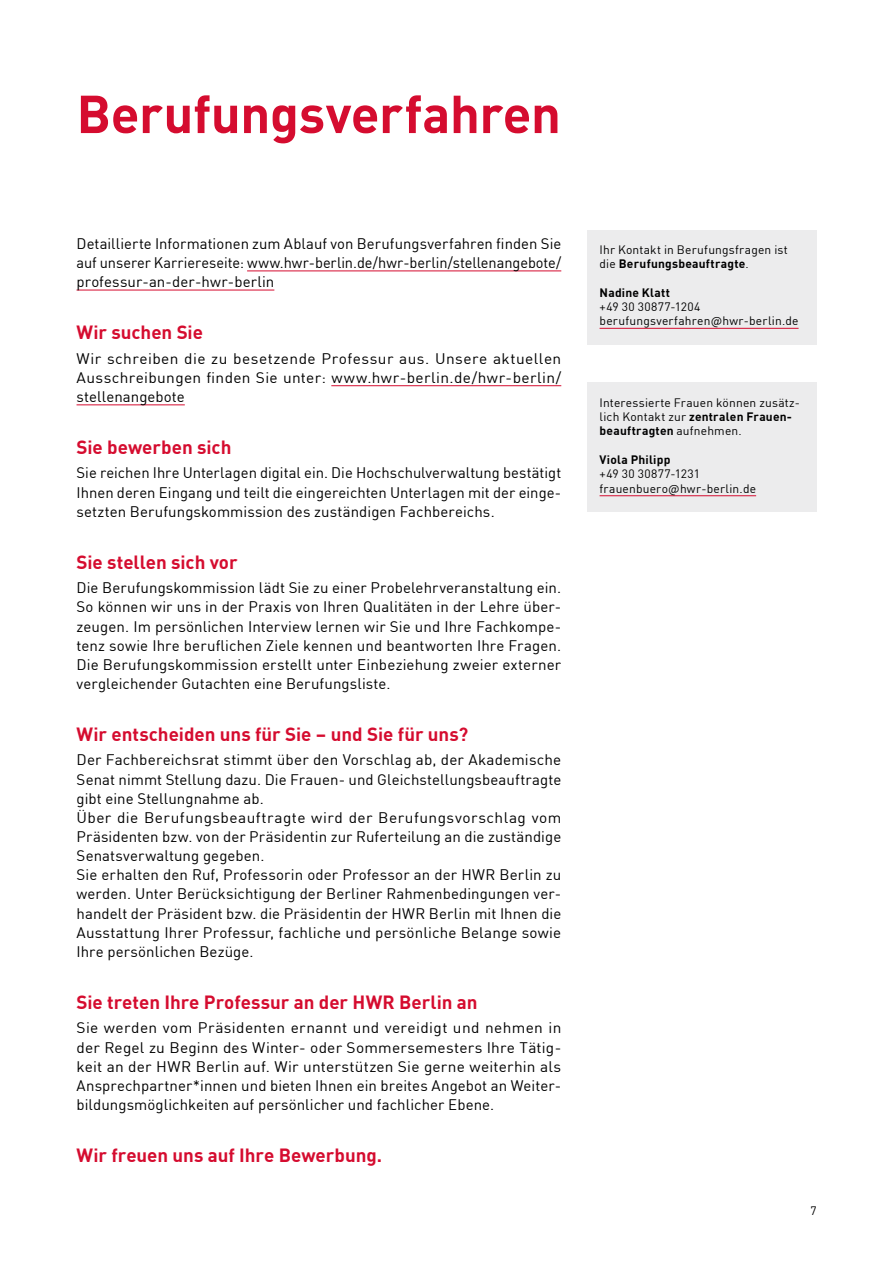
<style>
.page{position:relative;width:893px;height:1263px;background:#fff}
.page>*{position:absolute;margin:0;border:0;box-sizing:border-box;transform-origin:0 0}
.t1{font:700 52.5px "DIN Pro";letter-spacing:-.01em;color:#d50c2f}
.t2{font:700 18.75px "DIN Pro";color:#d50c2f}
.t3{font:15px/19.2px "DIN Pro";letter-spacing:.005em;color:#000;text-align:justify}
.Kontaktbox_p{font:12px/14.4px "DIN Pro";letter-spacing:.015em;color:#000}
.Kontaktbox_p-2{font:12px "DIN Pro";letter-spacing:.035em;color:#000}
.Kontaktbox_h2{font:700 12px "DIN Pro";letter-spacing:.02em;color:#000}
.s1{font-weight:700}
</style>
<div class="page">
<hr style="left:247px;top:270px;width:314px;height:1px;background:#d50c2f">
<hr style="left:77px;top:290px;width:197px;height:1px;background:#d50c2f">
<hr style="left:331px;top:385px;width:230px;height:1px;background:#d50c2f">
<hr style="left:77px;top:404px;width:108px;height:1px;background:#d50c2f">
<div style="left:587px;top:230px;width:229px;height:114px;background:#ececed"></div>
<hr style="left:600px;top:328px;width:199px;height:1px;background:#d50c2f">
<div style="left:587px;top:383px;width:229px;height:129px;background:#ececed"></div>
<hr style="left:600px;top:495px;width:156px;height:1px;background:#d50c2f">
<p class="t1" style="left:77px;top:73px;width:486px">Berufungsverfahren</p>
<p class="t3" style="left:77px;top:233px;width:486px">Detaillierte Informationen zum Ablauf von Berufungsverfahren finden Sie auf unserer Karriereseite: www.hwr-berlin.de/hwr-berlin/stellenangebote/ professur-an-der-hwr-berlin</p>
<p class="t2" style="left:77px;top:318px;width:128px">Wir suchen Sie</p>
<p class="t3" style="left:77px;top:348px;width:486px">Wir schreiben die zu besetzende Professur aus. Unsere aktuellen Ausschreibungen finden Sie unter: www.hwr-berlin.de/hwr-berlin/ stellenangebote</p>
<p class="t2" style="left:77px;top:433px;width:156px">Sie bewerben sich</p>
<p class="t3" style="left:77px;top:462px;width:486px">Sie reichen Ihre Unterlagen digital ein. Die Hochschulverwaltung bestätigt Ihnen deren Eingang und teilt die eingereichten Unterlagen mit der einge&shy;setzten Berufungskommission des zuständigen Fachbereichs.</p>
<p class="t2" style="left:77px;top:547px;width:163px">Sie stellen sich vor</p>
<p class="t3" style="left:77px;top:577px;width:486px">Die Berufungskommission lädt Sie zu einer Probelehrveranstaltung ein.<br>So können wir uns in der Praxis von Ihren Qualitäten in der Lehre über&shy;zeugen. Im persönlichen Interview lernen wir Sie und Ihre Fachkompe&shy;tenz sowie Ihre beruflichen Ziele kennen und beantworten Ihre Fragen.<br>Die Berufungskommission erstellt unter Einbeziehung zweier externer vergleichender Gutachten eine Berufungsliste.</p>
<p class="t2" style="left:77px;top:720px;width:393px">Wir entscheiden uns für Sie – und Sie für uns?</p>
<p class="t3" style="left:77px;top:749px;width:486px">Der Fachbereichsrat stimmt über den Vorschlag ab, der Akademische Senat nimmt Stellung dazu. Die Frauen- und Gleichstellungsbeauftragte gibt eine Stellungnahme ab.</p>
<p class="t3" style="left:77px;top:807px;width:486px">Über die Berufungsbeauftragte wird der Berufungsvorschlag vom Präsidenten bzw. von der Präsidentin zur Ruferteilung an die zuständige Senatsverwaltung gegeben.</p>
<p class="t3" style="left:77px;top:864px;width:486px">Sie erhalten den Ruf, Professorin oder Professor an der HWR Berlin zu werden. Unter Berücksichtigung der Berliner Rahmenbedingungen ver&shy;handelt der Präsident bzw. die Präsidentin der HWR Berlin mit Ihnen die Ausstattung Ihrer Professur, fachliche und persönliche Belange sowie Ihre persönlichen Bezüge.</p>
<p class="t2" style="left:77px;top:987px;width:403px">Sie treten Ihre Professur an der HWR Berlin an</p>
<p class="t3" style="left:77px;top:1017px;width:486px">Sie werden vom Präsidenten ernannt und vereidigt und nehmen in der Regel zu Beginn des Winter- oder Sommersemesters Ihre Tätig&shy;keit an der HWR Berlin auf. Wir unterstützen Sie gerne weiterhin als Ansprechpartner*innen und bieten Ihnen ein breites Angebot an Weiter&shy;bildungsmöglichkeiten auf persönlicher und fachlicher Ebene.</p>
<p class="t2" style="left:77px;top:1141px;width:307px">Wir freuen uns auf Ihre Bewerbung.</p>
<p class="Kontaktbox_p" style="left:600px;top:241px;width:190px">Ihr Kontakt in Berufungsfragen ist die <span class="s1">Berufungsbeauftragte</span>.</p>
<p class="Kontaktbox_h2" style="left:600px;top:283px;width:72px">Nadine Klatt</p>
<p class="Kontaktbox_p-2" style="left:600px;top:297px;width:102px">+49 30 30877-1204</p>
<p class="Kontaktbox_p" style="left:600px;top:313px;width:200px">berufungsverfahren@hwr-berlin.de</p>
<p class="Kontaktbox_p" style="left:600px;top:394px;width:202px">Interessierte Frauen können zusätz&shy;lich Kontakt zur <span class="s1">zentralen Frauen&shy;beauftragten</span> aufnehmen.</p>
<p class="Kontaktbox_h2" style="left:600px;top:450px;width:72px">Viola Philipp</p>
<p class="Kontaktbox_p-2" style="left:600px;top:465px;width:102px">+49 30 30877-1231</p>
<p class="Kontaktbox_p" style="left:600px;top:480px;width:158px">frauenbuero@hwr-berlin.de</p>
<p class="Kontaktbox_p" style="left:811px;top:1203px;width:7px">7</p>
</div>
